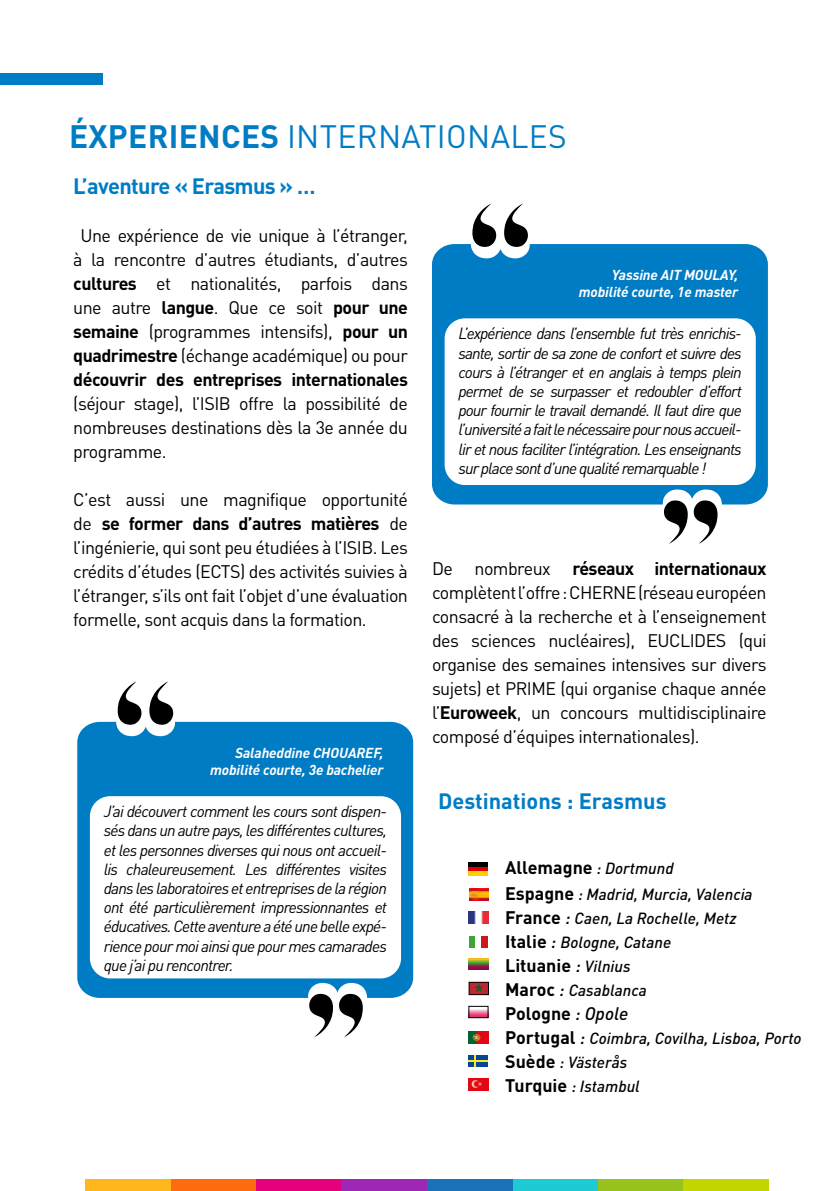
<style>
.page{position:relative;width:840px;height:1191px;background:#fff}
.page>*{position:absolute;margin:0;border:0;box-sizing:border-box;transform-origin:0 0}
.t1{font:32px "DINOT";letter-spacing:.01em;color:#007cc5}
.t2{font:700 22px "DINOT";letter-spacing:-.03em;color:#007cc5}
.t3{font:700 22px "DINOT";letter-spacing:-.005em;color:#007cc5}
.t4{font:18px/24px "DINOT";letter-spacing:-.03em;color:#000;text-align:justify}
.t5{font:700 18px "DINOT";color:#000}
.t6{font:italic 16px/19.2px "DINOT";letter-spacing:-.06em;color:#000;text-align:justify}
.t7{font:italic 500 16px/24px "DINOT";color:#000}
.t8{font:italic 700 14.2px/17px "DINOT";letter-spacing:-.01em;color:#fff;text-align:right}
.s1{font-weight:700}
.s2{font-weight:500;font-style:italic;font-size:16px}
.s3{font-weight:700;font-style:normal;font-size:18px}
.s4{font-size:18px}
.s5{font-weight:500;font-style:italic}
</style>
<div class="page">
<div style="left:256px;top:1179px;width:85px;height:12px;background:#e6007d"></div>
<div style="left:170px;top:1179px;width:86px;height:12px;background:#ff6c0e"></div>
<div style="left:341px;top:1179px;width:85px;height:12px;background:#9e28b5"></div>
<div style="left:682px;top:1179px;width:86px;height:12px;background:#c2d500"></div>
<div style="left:597px;top:1179px;width:85px;height:12px;background:#98c21d"></div>
<div style="left:512px;top:1179px;width:85px;height:12px;background:#1ecad3"></div>
<div style="left:426px;top:1179px;width:86px;height:12px;background:#1a72b9"></div>
<div style="left:85px;top:1179px;width:85px;height:12px;background:#ffb71b"></div>
<div style="left:0;top:73px;width:102px;height:11px;background:#007cc5"></div>
<svg style="left:77px;top:722px;width:336px;height:276px;background:#0c82c7"></svg>
<div style="left:432px;top:244px;width:335px;height:260px;background:#007cc5"></div>
<svg style="left:118px;top:681px;width:23px;height:43px"></svg>
<svg style="left:472px;top:203px;width:24px;height:44px"></svg>
<svg style="left:149px;top:681px;width:24px;height:43px"></svg>
<svg style="left:504px;top:203px;width:23px;height:44px"></svg>
<svg style="left:309px;top:994px;width:24px;height:43px"></svg>
<svg style="left:663px;top:500px;width:24px;height:44px"></svg>
<svg style="left:339px;top:994px;width:23px;height:43px"></svg>
<svg style="left:693px;top:500px;width:24px;height:44px"></svg>
<div style="left:90px;top:796px;width:311px;height:182px;background:#fff;border-radius:20px"></div>
<div style="left:444px;top:318px;width:311px;height:167px;background:#fff;border-radius:20px"></div>
<div style="left:468px;top:936px;width:7px;height:11px;background:#3fa535"></div>
<div style="left:481px;top:936px;width:6px;height:11px;background:#cd1719"></div>
<img style="left:468px;top:911px;width:20px;height:12px">
<img style="left:470px;top:1009px;width:16px;height:6px">
<div style="left:468px;top:1006px;width:20px;height:11px;border:1px solid #000"></div>
<img style="left:468px;top:958px;width:20px;height:11px">
<img style="left:468px;top:1032px;width:20px;height:11px">
<img style="left:468px;top:1078px;width:20px;height:12px">
<svg style="left:468px;top:1055px;width:19px;height:11px"></svg>
<img style="left:469px;top:889px;width:19px;height:11px">
<div style="left:468px;top:862px;width:19px;height:5px;background:#000"></div>
<hr style="left:468px;top:867px;width:19px;height:4px;background:#de0000">
<hr style="left:468px;top:871px;width:19px;height:4px;background:#ffcf00">
<svg style="left:471px;top:984px;width:15px;height:8px"></svg>
<div style="left:469px;top:982px;width:19px;height:12px;border:1px solid #000"></div>
<h1 class="t1" style="left:69px;top:112px;width:499px"><span class="s1">ÉXPERIENCES</span> INTERNATIONALES</h1>
<p class="t2" style="left:73px;top:169px;width:243px">L’aventure « Erasmus » …</p>
<p class="t4" style="left:73px;top:222px;width:336px;text-align:center">Une expérience de vie unique à l’étranger, à la rencontre d’autres étudiants, d’autres <span class="s1">cultures</span> et nationalités, parfois dans une autre <span class="s1">langue</span>. Que ce soit <span class="s1">pour une semaine</span> (programmes intensifs), <span class="s1">pour un quadrimestre</span> (échange académique) ou pour <span class="s1">découvrir des entreprises internationales</span></p>
<p class="t4" style="left:73px;top:390px;width:336px">(séjour stage), l’ISIB offre la possibilité de nombreuses destinations dès la 3e année du programme.</p>
<p class="t4" style="left:73px;top:486px;width:336px">C’est aussi une magnifique opportunité de <span class="s1">se former dans d’autres matières</span> de l’ingénierie, qui sont peu étudiées à l’ISIB. Les crédits d’études (ECTS) des activités suivies à l’étranger, s’ils ont fait l’objet d’une évaluation formelle, sont acquis dans la formation.</p>
<p class="t8" style="left:210px;top:743px;width:175px">Salaheddine CHOUAREF, mobilité courte, 3e bachelier</p>
<p class="t6" style="left:104px;top:800px;width:284px">J’ai découvert comment les cours sont dispen&shy;sés dans un autre pays, les différentes cultures, et les personnes diverses qui nous ont accueil&shy;lis chaleureusement. Les différentes visites dans les laboratoires et entreprises de la région ont été particulièrement impressionnantes et éducatives. Cette aventure a été une belle expé&shy;rience pour moi ainsi que pour mes camarades que j’ai pu rencontrer.</p>
<p class="t8" style="left:578px;top:265px;width:161px">Yassine AIT MOULAY, mobilité courte, 1e master</p>
<p class="t6" style="left:458px;top:323px;width:284px">L’expérience dans l’ensemble fut très enrichis&shy;sante, sortir de sa zone de confort et suivre des cours à l’étranger et en anglais à temps plein permet de se surpasser et redoubler d’effort pour fournir le travail demandé. Il faut dire que l’université a fait le nécessaire pour nous accueil&shy;lir et nous faciliter l’intégration. Les enseignants sur place sont d’une qualité remarquable !</p>
<p class="t4" style="left:432px;top:555px;width:336px">De nombreux <span class="s1">réseaux internationaux </span>complètent l’offre : CHERNE (réseau européen consacré à la recherche et à l’enseignement des sciences nucléaires), EUCLIDES (qui organise des semaines intensives sur divers sujets) et PRIME (qui organise chaque année l’<span class="s1">Euroweek</span>, un concours multidisciplinaire composé d’équipes internationales).</p>
<p class="t3" style="left:438px;top:783px;width:230px">Destinations : Erasmus</p>
<p class="t5" style="left:505px;top:853px;width:170px">Allemagne <span class="s2">: Dortmund</span></p>
<p class="t7" style="left:505px;top:880px;width:249px"><span class="s3">Espagne</span> : Madrid, Murcia, Valencia<br><span class="s3">France</span> <span class="s4">:</span> Caen, La Rochelle, Metz<br><span class="s3">Italie</span> <span class="s4">:</span> Bologne, Catane</p>
<p class="t5" style="left:505px;top:951px;width:127px">Lituanie <span class="s5">:</span> <span class="s2">Vilnius</span></p>
<p class="t7" style="left:505px;top:976px;width:143px"><span class="s3">Maroc</span> <span class="s4">:</span> Casablanca</p>
<p class="t5" style="left:505px;top:999px;width:125px">Pologne <span class="s5">: Opole</span></p>
<p class="t7" style="left:505px;top:1024px;width:298px"><span class="s3">Portugal</span> <span class="s4">:</span> Coimbra, Covilha, Lisboa, Porto<br><span class="s3">Suède</span> : Västerås<br><span class="s3">Turquie</span> : Istambul</p>
</div>
